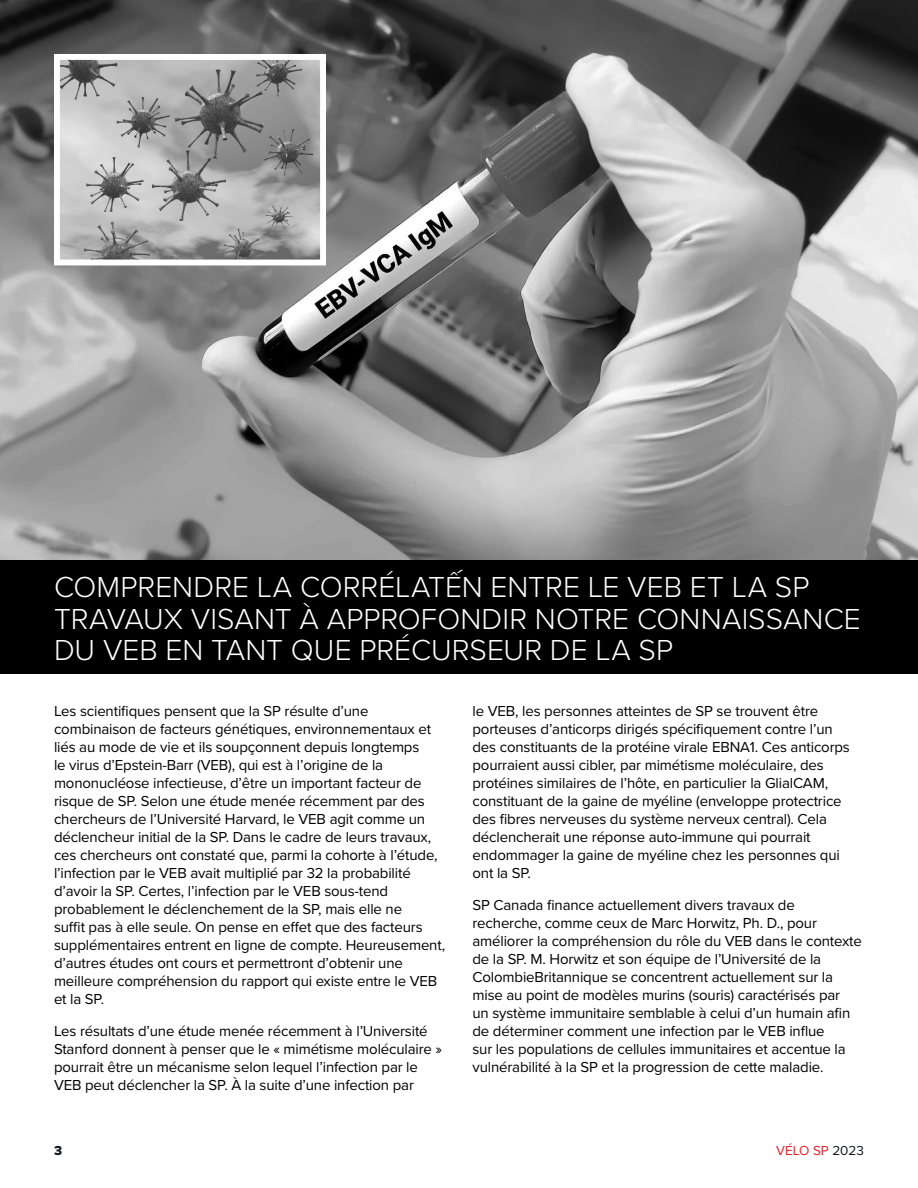
<style>
.page{position:relative;width:918px;height:1188px;background:#fff}
.page>*{position:absolute;margin:0;border:0;box-sizing:border-box;transform-origin:0 0}
.t1{font:300 30px/31.2px "Proxima Nova";color:#fff}
.t2{font:15px/18px "Proxima Nova";letter-spacing:-.01em;color:#000}
.t3{font:13.5px "Proxima Nova";color:#e81d2c}
.t4{font:13.5px "Proxima Nova Extrabld";color:#111921}
.s1{color:#111921}
</style>
<div class="page">
<div style="left:0;top:559px;width:918px;height:115px;background:#000"></div>
<img style="left:0;top:0;width:918px;height:559px">
<img style="left:61px;top:61px;width:258px;height:197px">
<div style="left:54px;top:54px;width:272px;height:211px;border:6px solid #fff"></div>
<h1 class="t1" style="left:54px;top:570px;width:808px">COMPRENDRE LA CORRÉLATION ENTRE LE VEB ET LA SP<br>TRAVAUX VISANT À APPROFONDIR NOTRE CONNAISSANCE<br>DU VEB EN TANT QUE PRÉCURSEUR DE LA SP</h1>
<p class="t2" style="left:54px;top:701px;width:393px">Les scientifiques pensent que la SP résulte d’une combinaison de facteurs génétiques, environnementaux et liés au mode de vie et ils soupçonnent depuis longtemps<br>le virus d’Epstein-Barr (VEB), qui est à l’origine de la mononucléose infectieuse, d’être un important facteur de risque de SP. Selon une étude menée récemment par des chercheurs de l’Université Harvard, le VEB agit comme un déclencheur initial de la SP. Dans le cadre de leurs travaux, ces chercheurs ont constaté que, parmi la cohorte à l’étude, l’infection par le VEB avait multiplié par 32 la probabilité d’avoir la SP. Certes, l’infection par le VEB sous-tend probablement le déclenchement de la SP, mais elle ne<br>suffit pas à elle seule. On pense en effet que des facteurs supplémentaires entrent en ligne de compte. Heureusement, d’autres études ont cours et permettront d’obtenir une meilleure compréhension du rapport qui existe entre le VEB et la SP.</p>
<p class="t2" style="left:54px;top:1021px;width:390px">Les résultats d’une étude menée récemment à l’Université Stanford donnent à penser que le « mimétisme moléculaire » pourrait être un mécanisme selon lequel l’infection par le VEB peut déclencher la SP. À la suite d’une infection par</p>
<p class="t2" style="left:472px;top:701px;width:379px">le VEB, les personnes atteintes de SP se trouvent être porteuses d’anticorps dirigés spécifiquement contre l’un des constituants de la protéine virale EBNA1. Ces anticorps pourraient aussi cibler, par mimétisme moléculaire, des protéines similaires de l’hôte, en particulier la GlialCAM, constituant de la gaine de myéline (enveloppe protectrice des fibres nerveuses du système nerveux central). Cela déclencherait une réponse auto-immune qui pourrait endommager la gaine de myéline chez les personnes qui ont la SP.</p>
<p class="t2" style="left:472px;top:895px;width:391px">SP Canada finance actuellement divers travaux de recherche, comme ceux de Marc Horwitz, Ph. D., pour améliorer la compréhension du rôle du VEB dans le contexte de la SP. M. Horwitz et son équipe de l’Université de la ColombieBritannique se concentrent actuellement sur la mise au point de modèles murins (souris) caractérisés par<br>un système immunitaire semblable à celui d’un humain afin de déterminer comment une infection par le VEB influe<br>sur les populations de cellules immunitaires et accentue la vulnérabilité à la SP et la progression de cette maladie.</p>
<p class="t4" style="left:54px;top:1140px;width:10px">3</p>
<p class="t3" style="left:776px;top:1140px;width:89px">VÉLO SP <span class="s1">2023</span></p>
</div>
